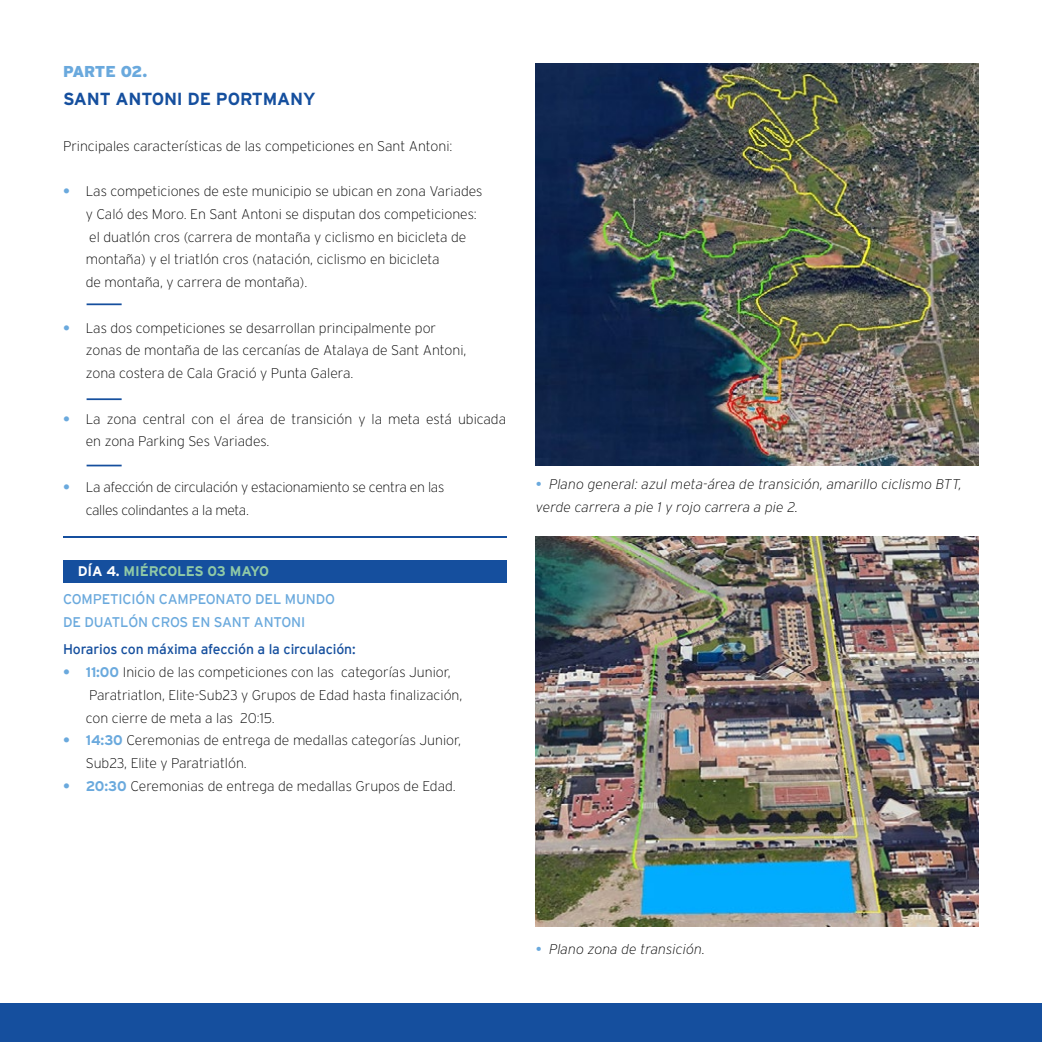
<style>
.page{position:relative;width:1042px;height:1042px;background:#fff}
.page>*{position:absolute;margin:0;border:0;box-sizing:border-box;transform-origin:0 0}
.t1{font:700 17.5px "Interstate";letter-spacing:-.01em;color:#154f9e}
.t2{font:900 15.75px "Interstate";letter-spacing:-.03em;color:#6aa9dd}
.t3{font:200 14px/22.8px "Interstate";color:#000}
.t4{font:italic 200 14px/22.8px "Interstate";letter-spacing:.01em;color:#000}
.t5{font:200 14px/22.8px "Interstate";letter-spacing:-.02em;color:#000}
.t6{font:14px/27.7px "Interstate";letter-spacing:-.01em;color:#6aa9dd}
.t7{font:14px "Interstate";letter-spacing:-.01em;color:#154f9e}
.s1{font-weight:700;color:#6aa9dd}
.s2{font-weight:700;color:#fff}
.s3{font-weight:700;color:#90caa6}
.s4{font-weight:400;font-style:normal;color:#6aa9dd}
</style>
<div class="page">
<div style="left:260px;top:1003px;width:261px;height:39px;background:#154f9e"></div>
<div style="left:0;top:1003px;width:260px;height:39px;background:#154f9e"></div>
<div style="left:521px;top:1003px;width:260px;height:39px;background:#154f9e"></div>
<div style="left:781px;top:1003px;width:261px;height:39px;background:#154f9e"></div>
<hr style="left:87px;top:398px;width:35px;height:2px;background:#154f9e">
<hr style="left:87px;top:465px;width:35px;height:1px;background:#154f9e">
<hr style="left:87px;top:303px;width:35px;height:2px;background:#154f9e">
<hr style="left:63px;top:536px;width:443px;height:2px;background:#154f9e">
<div style="left:63px;top:560px;width:443px;height:22px;background:#154f9e"></div>
<img style="left:536px;top:536px;width:443px;height:391px">
<img style="left:536px;top:63px;width:443px;height:403px">
<p class="t2" style="left:63px;top:62px;width:86px">PARTE 02.</p>
<p class="t1" style="left:63px;top:89px;width:254px">SANT ANTONI DE PORTMANY</p>
<p class="t3" style="left:63px;top:134px;width:391px">Principales características de las competiciones en Sant Antoni:</p>
<p class="t3" style="left:86px;top:180px;width:398px;text-indent:-23px"><span class="s1">•</span> Las competiciones de este municipio se ubican en zona Variades y Caló des Moro. En Sant Antoni se disputan dos competiciones: el duatlón cros (carrera de montaña y ciclismo en bicicleta de montaña) y el triatlón cros (natación, ciclismo en bicicleta<br>de montaña, y carrera de montaña).</p>
<p class="t3" style="left:86px;top:316px;width:382px;text-indent:-23px"><span class="s1">•</span> Las dos competiciones se desarrollan principalmente por zonas de montaña de las cercanías de Atalaya de Sant Antoni, zona costera de Cala Gració y Punta Galera.</p>
<p class="t3" style="left:86px;top:407px;width:422px;text-indent:-23px"><span class="s1">•</span> La zona central con el área de transición y la meta está ubicada en zona Parking Ses Variades.</p>
<p class="t5" style="left:86px;top:475px;width:360px;text-indent:-23px"><span class="s1">•</span> La afección de circulación y estacionamiento se centra en las calles colindantes a la meta.</p>
<p class="t6" style="left:63px;top:557px;width:273px;text-indent:15px"><span class="s2">DÍA 4.</span> <span class="s3">MIÉRCOLES 03 MAYO<br></span>COMPETICIÓN CAMPEONATO DEL MUNDO</p>
<p class="t6" style="left:63px;top:608px;width:244px">DE DUATLÓN CROS EN SANT ANTONI</p>
<p class="t7" style="left:63px;top:641px;width:294px">Horarios con máxima afección a la circulación:</p>
<p class="t3" style="left:86px;top:661px;width:378px;text-indent:-23px"><span class="s1">• 11:00</span> Inicio de las competiciones con las categorías Junior,<br>Paratriatlon, Elite-Sub23 y Grupos de Edad hasta finalización, con cierre de meta a las 20:15.</p>
<p class="t3" style="left:86px;top:729px;width:377px;text-indent:-23px"><span class="s1">• 14:30</span> Ceremonias de entrega de medallas categorías Junior,<br>Sub23, Elite y Paratriatlón.</p>
<p class="t3" style="left:63px;top:774px;width:394px"><span class="s1">• 20:30</span> Ceremonias de entrega de medallas Grupos de Edad.</p>
<p class="t4" style="left:536px;top:473px;width:427px"><span class="s4">•</span> Plano general: azul meta-área de transición, amarillo ciclismo BTT, verde carrera a pie 1 y rojo carrera a pie 2.</p>
<p class="t4" style="left:536px;top:937px;width:171px"><span class="s4">•</span> Plano zona de transición.</p>
</div>
